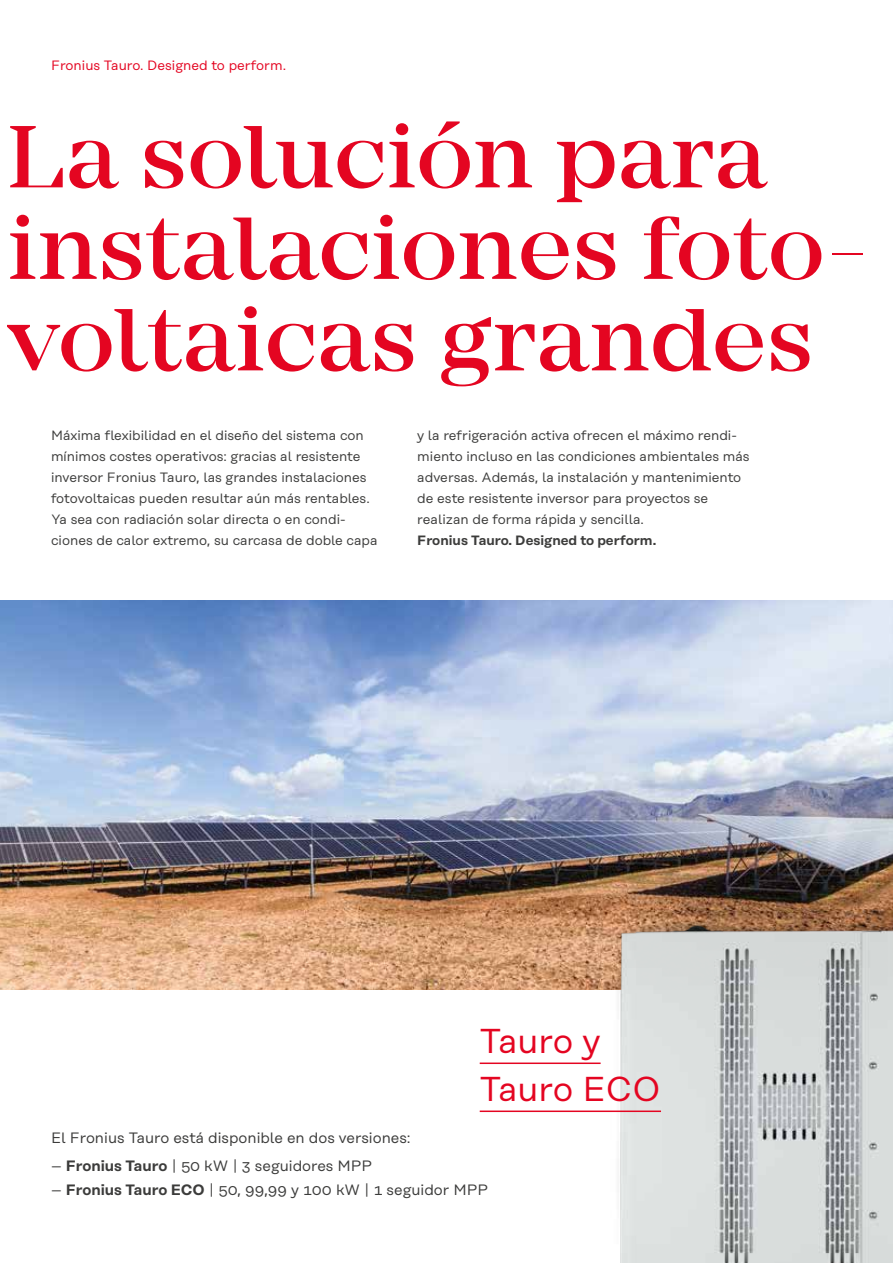
<style>
.page{position:relative;width:893px;height:1263px;background:#fff}
.page>*{position:absolute;margin:0;border:0;box-sizing:border-box;transform-origin:0 0}
.t1{font:500 91.5px/91.5px "Mirador";color:#e40521}
.t2{font:34.5px/48px "Rational Text";letter-spacing:-.01em;color:#e40521}
.t3{font:15px "Rational Text";color:#3c3c3b}
.t4{font:13.5px/21px "Rational Text";color:#3c3c3b}
.t5{font:600 13.5px "Rational Text";color:#3c3c3b}
.t6{font:13.5px "Rational Text";color:#e40521}
.s1{font-weight:600}
</style>
<div class="page">
<img style="left:0;top:600px;width:893px;height:389px">
<img style="left:568px;top:866px;width:325px;height:397px">
<hr style="left:480px;top:1062px;width:121px;height:2px;background:#e40521">
<hr style="left:480px;top:1110px;width:181px;height:2px;background:#e40521">
<p class="t6" style="left:51px;top:58px;width:237px">Fronius Tauro. Designed to perform.</p>
<h1 class="t1" style="left:7px;top:112px;width:862px">La solución para instalaciones foto&shy;voltaicas grandes</h1>
<p class="t4" style="left:51px;top:425px;width:328px">Máxima flexibilidad en el diseño del sistema con mínimos costes operativos: gracias al resistente inversor Fronius Tauro, las grandes instalaciones fotovoltaicas pueden resultar aún más rentables.<br>Ya sea con radiación solar directa o en condi&shy;ciones de calor extremo, su carcasa de doble capa</p>
<p class="t4" style="left:417px;top:425px;width:334px">y la refrigeración activa ofrecen el máximo rendi&shy;miento incluso en las condiciones ambientales más adversas. Además, la instalación y mantenimiento de este resistente inversor para proyectos se realizan de forma rápida y sencilla.</p>
<p class="t5" style="left:417px;top:532px;width:240px">Fronius Tauro. Designed to perform.</p>
<h2 class="t2" style="left:480px;top:1017px;width:183px">Tauro y<br>Tauro ECO</h2>
<p class="t3" style="left:51px;top:1129px;width:361px">El Fronius Tauro está disponible en dos versiones:</p>
<p class="t3" style="left:51px;top:1157px;width:322px">– <span class="s1">Fronius Tauro</span> | 50 kW | 3 seguidores MPP</p>
<p class="t3" style="left:51px;top:1181px;width:438px">– <span class="s1">Fronius Tauro ECO</span> | 50, 99,99 y 100 kW | 1 seguidor MPP</p>
</div>
